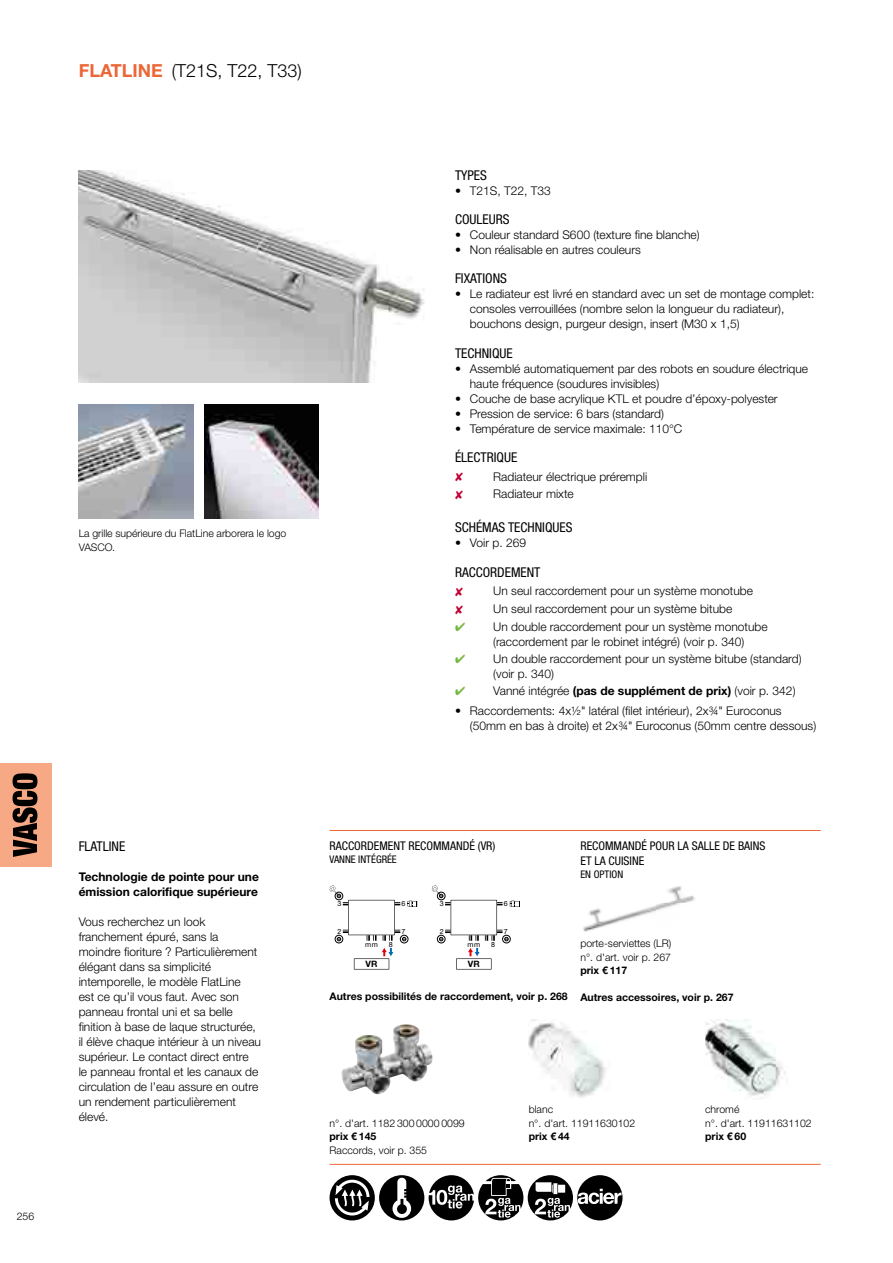
<style>
.page{position:relative;width:893px;height:1263px;background:#fff}
.page>*{position:absolute;margin:0;border:0;box-sizing:border-box;transform-origin:0 0}
.t1{font:300 18px "Helvetica Neue LTW1 G";color:#000}
.t2{font:condensed 13.5px "Helvetica Neue LTW1 G";color:#000}
.t3{font:300 12px/15px "Helvetica Neue LTW1 G";color:#000}
.t4{font:condensed 12px/15px "Helvetica Neue LTW1 G";color:#000}
.t5{font:700 12px/15px "Helvetica Neue LTW1 G";color:#000}
.t6{font:300 10.5px/13.5px "Helvetica Neue LTW1 G";color:#000}
.t7{font:700 10.5px "Helvetica Neue LTW1 G";color:#000}
.t8{font:condensed 10.5px "Helvetica Neue LTW1 G";color:#000}
.t9{font:700 8.7px "Helvetica Neue LTW1 G";color:#000}
.t10{font:7.2px "Helvetica Neue LTW1 G";color:#000}
.s1{font-weight:700;color:#ec6737}
.s2{color:#75b841}
.s3{font-weight:700}
</style>
<div class="page">
<img style="left:583px;top:886px;width:112px;height:46px">
<hr style="left:330px;top:1164px;width:491px;height:1px;background:#ec6737">
<hr style="left:330px;top:830px;width:491px;height:1px;background:#ec6737">
<div style="left:502px;top:935px;width:9px;height:8px;border:1px solid #000;border-radius:50%"></div>
<div style="left:437px;top:935px;width:8px;height:8px;border:1px solid #000;border-radius:50%"></div>
<svg style="left:456px;top:948px;width:35px;height:21px"></svg>
<svg style="left:432px;top:885px;width:88px;height:56px"></svg>
<div style="left:400px;top:935px;width:8px;height:8px;border:1px solid #000;border-radius:50%"></div>
<div style="left:335px;top:935px;width:8px;height:8px;border:1px solid #000;border-radius:50%"></div>
<svg style="left:354px;top:948px;width:39px;height:21px"></svg>
<svg style="left:330px;top:885px;width:88px;height:56px"></svg>
<img style="left:79px;top:170px;width:346px;height:213px">
<svg style="left:330px;top:1175px;width:291px;height:45px"></svg>
<img style="left:204px;top:404px;width:115px;height:115px">
<img style="left:79px;top:404px;width:114px;height:115px">
<img style="left:341px;top:1024px;width:92px;height:70px">
<img style="left:529px;top:1019px;width:77px;height:79px">
<img style="left:705px;top:1019px;width:81px;height:79px">
<div style="left:0;top:763px;width:51px;height:104px;background:#f6a984"></div>
<svg style="left:13px;top:773px;width:24px;height:84px"></svg>
<p class="t6" style="left:17px;top:1210px;width:19px">256</p>
<h1 class="t1" style="left:79px;top:59px;width:225px"><span class="s1">FlAtlINe</span> ( T21S , T22 , T33 )</h1>
<p class="t6" style="left:79px;top:527px;width:209px">La grille supérieure du FlatLine arborera le logo<br>VASCO.</p>
<p class="t2" style="left:455px;top:167px;width:33px">TYPES</p>
<p class="t3" style="left:455px;top:183px;width:97px">• T21S, T22, T33</p>
<p class="t2" style="left:455px;top:211px;width:56px">COULEURS</p>
<p class="t3" style="left:455px;top:227px;width:246px">• Couleur standard S600 (texture fine blanche)</p>
<p class="t3" style="left:455px;top:242px;width:187px">• Non réalisable en autres couleurs</p>
<p class="t2" style="left:455px;top:270px;width:54px">FIXATIONS</p>
<p class="t3" style="left:470px;top:286px;width:346px;text-indent:-15px">• Le radiateur est livré en standard avec un set de montage complet: consoles verrouillées (nombre selon la longueur du radiateur), bouchons design, purgeur design, insert (M30 x 1,5)</p>
<p class="t2" style="left:455px;top:345px;width:59px">TECHNIQUE</p>
<p class="t3" style="left:470px;top:361px;width:340px;text-indent:-15px">• Assemblé automatiquement par des robots en soudure électrique haute fréquence (soudures invisibles)</p>
<p class="t3" style="left:455px;top:391px;width:324px">• Couche de base acrylique KTL et poudre d’époxy-polyester</p>
<p class="t3" style="left:455px;top:406px;width:210px">• Pression de service: 6 bars (standard)</p>
<p class="t3" style="left:455px;top:421px;width:229px">• Température de service maximale: 110°C</p>
<p class="t2" style="left:455px;top:449px;width:64px">ÉLECTRIQUE</p>
<p class="t3" style="left:493px;top:469px;width:156px">Radiateur électrique prérempli</p>
<p class="t3" style="left:493px;top:486px;width:82px">Radiateur mixte</p>
<p class="t2" style="left:455px;top:520px;width:119px">SCHÉMAS TECHNIQUES</p>
<p class="t3" style="left:455px;top:535px;width:73px">• Voir p. 269</p>
<p class="t2" style="left:455px;top:564px;width:87px">RACCORDEMENT</p>
<p class="t3" style="left:493px;top:583px;width:261px">Un seul raccordement pour un système monotube</p>
<p class="t3" style="left:493px;top:601px;width:240px">Un seul raccordement pour un système bitube</p>
<p class="t3" style="left:493px;top:619px;width:276px;text-indent:-38px"><span class="s2">✔</span> Un double raccordement pour un système monotube (raccordement par le robinet intégré) (voir p. 340)</p>
<p class="t3" style="left:493px;top:651px;width:310px;text-indent:-38px"><span class="s2">✔</span> Un double raccordement pour un système bitube (standard) (voir p. 340)</p>
<p class="t3" style="left:455px;top:683px;width:342px"><span class="s2">✔</span> Vanné intégrée <span class="s3">(pas de supplément de prix)</span> (voir p. 342)</p>
<p class="t3" style="left:470px;top:703px;width:348px;text-indent:-15px">• Raccordements: 4x½" latéral (filet intérieur), 2x¾" Euroconus (50mm en bas à droite) et 2x¾" Euroconus (50mm centre dessous)</p>
<p class="t2" style="left:79px;top:838px;width:48px">FLATLINE</p>
<p class="t5" style="left:79px;top:869px;width:182px">technologie de pointe pour une émission calorifique supérieure</p>
<p class="t3" style="left:79px;top:914px;width:184px">Vous recherchez un look franchement épuré, sans la moindre fioriture ? Particulièrement élégant dans sa simplicité intemporelle, le modèle FlatLine<br>est ce qu’il vous faut. Avec son panneau frontal uni et sa belle finition à base de laque structurée, il élève chaque intérieur à un niveau supérieur. Le contact direct entre<br>le panneau frontal et les canaux de circulation de l’eau assure en outre un rendement particulièrement élevé.</p>
<p class="t4" style="left:330px;top:838px;width:167px">RACCORDEMENT RECOMMANDÉ ( VR )</p>
<p class="t8" style="left:330px;top:853px;width:69px">VANNE INTÉGRÉE</p>
<p class="t10" style="left:337px;top:899px;width:5px">3</p>
<p class="t10" style="left:402px;top:899px;width:5px">6</p>
<p class="t10" style="left:337px;top:926px;width:5px">2</p>
<p class="t10" style="left:365px;top:940px;width:14px">mm</p>
<p class="t9" style="left:366px;top:959px;width:13px">VR</p>
<p class="t10" style="left:402px;top:926px;width:5px">7</p>
<p class="t10" style="left:389px;top:940px;width:5px">8</p>
<p class="t10" style="left:440px;top:899px;width:5px">3</p>
<p class="t10" style="left:504px;top:899px;width:5px">6</p>
<p class="t10" style="left:440px;top:926px;width:5px">2</p>
<p class="t10" style="left:467px;top:940px;width:14px">mm</p>
<p class="t9" style="left:468px;top:959px;width:13px">VR</p>
<p class="t10" style="left:504px;top:926px;width:5px">7</p>
<p class="t10" style="left:491px;top:940px;width:5px">8</p>
<p class="t7" style="left:330px;top:990px;width:240px">Autres possibilités de raccordement, voir p. 268</p>
<p class="t4" style="left:580px;top:838px;width:186px">RECOMMANDÉ POUR LA SALLE DE BAINS<br>ET LA CUISINE</p>
<p class="t8" style="left:580px;top:868px;width:44px">EN OPTION</p>
<p class="t6" style="left:580px;top:936px;width:92px">porte-serviettes (LR) n°. d'art. voir p. 267</p>
<p class="t7" style="left:580px;top:964px;width:48px">prix € 117</p>
<p class="t7" style="left:580px;top:991px;width:155px">Autres accessoires, voir p. 267</p>
<p class="t6" style="left:330px;top:1116px;width:137px">n°. d'art. 1182 300 0000 0099</p>
<p class="t7" style="left:330px;top:1130px;width:48px">prix € 145</p>
<p class="t6" style="left:330px;top:1143px;width:99px">Raccords, voir p. 355</p>
<p class="t6" style="left:529px;top:1102px;width:108px">blanc<br>n°. d'art. 11911630102</p>
<p class="t7" style="left:529px;top:1130px;width:43px">prix € 44</p>
<p class="t6" style="left:705px;top:1102px;width:108px">chromé<br>n°. d'art. 11911631102</p>
<p class="t7" style="left:705px;top:1130px;width:43px">prix € 60</p>
</div>
